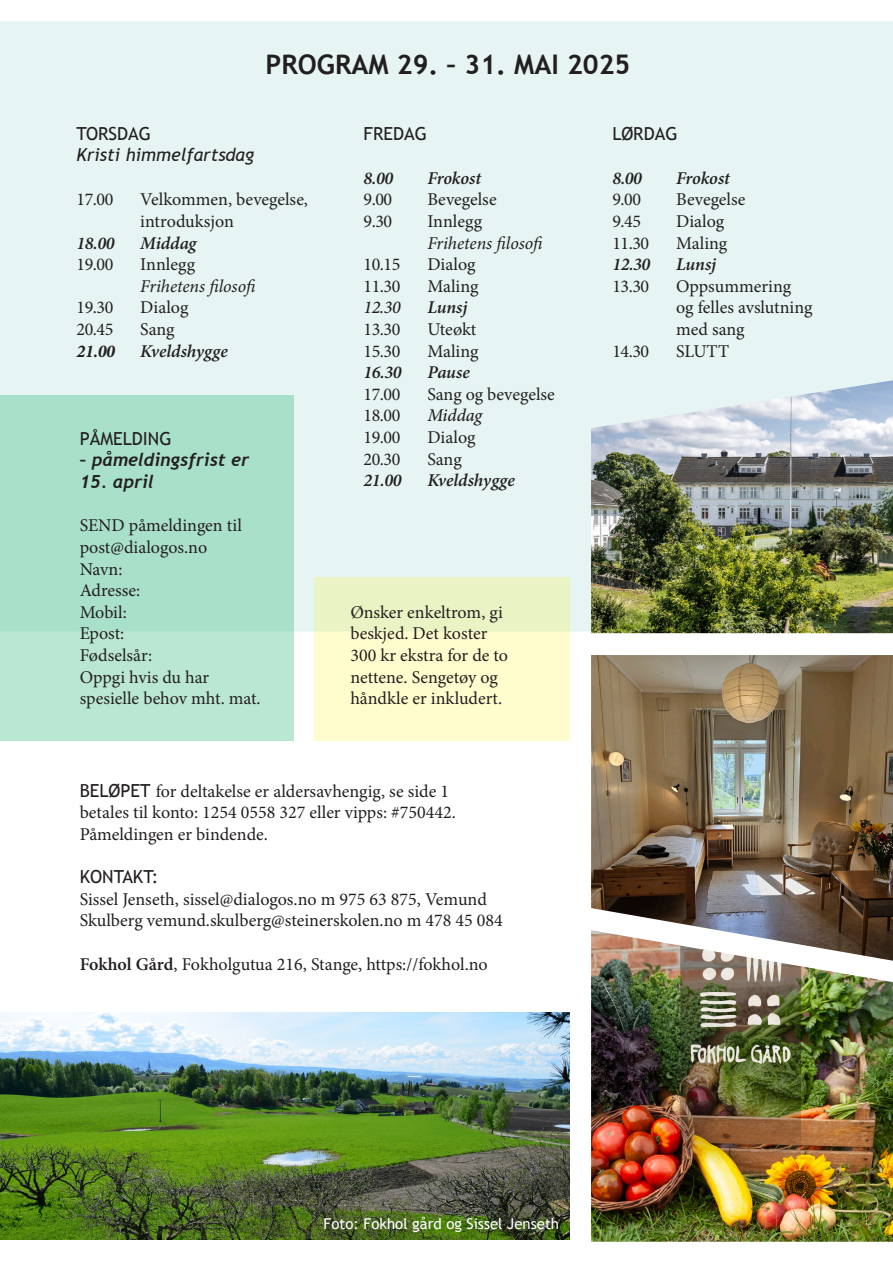
<style>
.page{position:relative;width:893px;height:1263px;background:#fff}
.page>*{position:absolute;margin:0;border:0;box-sizing:border-box;transform-origin:0 0}
.t1{font:700 27px "Trebuchet MS";color:#231f20}
.t2{font:18px/21.6px "Minion Pro";color:#231f20}
.t3{font:italic 600 18px "Minion Pro";letter-spacing:-.01em;color:#231f20}
.t4{font:18px "Trebuchet MS";color:#231f20}
.t5{font:italic 18px "Minion Pro";letter-spacing:-.005em;color:#231f20}
.t6{font:italic 700 18px "Trebuchet";color:#231f20}
.t7{font:italic 18px "Trebuchet MS";color:#231f20}
.t8{font:italic 500 18px "Minion Pro";letter-spacing:-.015em;color:#231f20}
.t9{font:italic 700 18px "Minion Pro";color:#231f20}
.t10{font:15px "Trebuchet MS";color:#fff}
.s1{font-family:"Trebuchet MS"}
.s2{font-weight:600}
</style>
<div class="page">
<div style="left:0;top:21px;width:893px;height:610px;background:#e6f4f3"></div>
<div style="left:314px;top:577px;width:256px;height:164px;background:linear-gradient(to bottom,#eaf3c3,#ffffd0)"></div>
<div style="left:0;top:395px;width:293px;height:346px;background:linear-gradient(to right,#aee2cd,#aee2cd)"></div>
<img style="left:591px;top:655px;width:302px;height:275px">
<img style="left:591px;top:380px;width:302px;height:254px">
<img style="left:0;top:1012px;width:570px;height:228px">
<img style="left:591px;top:930px;width:302px;height:312px">
<p class="t1" style="left:266px;top:47px;width:366px">PROGRAM 29. – 31. MAI 2025</p>
<p class="t4" style="left:77px;top:123px;width:76px">TORSDAG</p>
<p class="t7" style="left:77px;top:144px;width:179px">Kristi himmelfartsdag</p>
<p class="t2" style="left:77px;top:189px;width:38px">17.00</p>
<p class="t3" style="left:77px;top:230px;width:39px">18.00</p>
<p class="t2" style="left:77px;top:254px;width:38px">19.00</p>
<p class="t2" style="left:77px;top:297px;width:38px">19.30</p>
<p class="t2" style="left:77px;top:318px;width:38px">20.45</p>
<p class="t9" style="left:77px;top:338px;width:40px">21.00</p>
<p class="t2" style="left:140px;top:189px;width:169px">Velkommen, bevegelse, introduksjon</p>
<p class="t3" style="left:140px;top:230px;width:58px">Middag</p>
<p class="t2" style="left:140px;top:254px;width:56px">Innlegg</p>
<p class="t5" style="left:140px;top:274px;width:119px">Frihetens filosofi</p>
<p class="t2" style="left:140px;top:297px;width:50px">Dialog</p>
<p class="t2" style="left:140px;top:318px;width:36px">Sang</p>
<p class="t3" style="left:140px;top:338px;width:89px">Kveldshygge</p>
<p class="t4" style="left:80px;top:428px;width:93px">PÅMELDING</p>
<p class="t6" style="left:80px;top:449px;width:171px">– påmeldingsfrist er</p>
<p class="t6" style="left:80px;top:471px;width:76px">15. april</p>
<p class="t2" style="left:80px;top:515px;width:164px">SEND påmeldingen til</p>
<p class="t2" style="left:80px;top:536px;width:129px">post@dialogos.no</p>
<p class="t2" style="left:80px;top:558px;width:44px">Navn:</p>
<p class="t2" style="left:80px;top:580px;width:62px">Adresse:</p>
<p class="t2" style="left:80px;top:601px;width:49px">Mobil:</p>
<p class="t2" style="left:80px;top:623px;width:46px">Epost:</p>
<p class="t2" style="left:80px;top:644px;width:74px">Fødselsår:</p>
<p class="t2" style="left:80px;top:666px;width:131px">Oppgi hvis du har</p>
<p class="t2" style="left:80px;top:688px;width:183px">spesielle behov mht. mat.</p>
<p class="t4" style="left:364px;top:123px;width:65px">FREDAG</p>
<p class="t4" style="left:612px;top:123px;width:67px">LØRDAG</p>
<p class="t3" style="left:364px;top:165px;width:31px">8.00</p>
<p class="t2" style="left:364px;top:189px;width:30px">9.00</p>
<p class="t2" style="left:364px;top:210px;width:30px">9.30</p>
<p class="t2" style="left:364px;top:254px;width:38px">10.15</p>
<p class="t2" style="left:364px;top:275px;width:38px">11.30</p>
<p class="t8" style="left:364px;top:295px;width:39px">12.30</p>
<p class="t2" style="left:364px;top:318px;width:38px">13.30</p>
<p class="t2" style="left:364px;top:340px;width:38px">15.30</p>
<p class="t3" style="left:364px;top:360px;width:39px">16.30</p>
<p class="t2" style="left:364px;top:383px;width:38px">17.00</p>
<p class="t2" style="left:364px;top:405px;width:38px">18.00</p>
<p class="t2" style="left:364px;top:426px;width:38px">19.00</p>
<p class="t2" style="left:364px;top:448px;width:38px">20.30</p>
<p class="t3" style="left:364px;top:468px;width:39px">21.00</p>
<p class="t3" style="left:427px;top:165px;width:55px">Frokost</p>
<p class="t2" style="left:427px;top:189px;width:71px">Bevegelse</p>
<p class="t2" style="left:427px;top:210px;width:56px">Innlegg</p>
<p class="t5" style="left:427px;top:230px;width:119px">Frihetens filosofi</p>
<p class="t2" style="left:427px;top:254px;width:50px">Dialog</p>
<p class="t2" style="left:427px;top:275px;width:53px">Maling</p>
<p class="t3" style="left:427px;top:295px;width:42px">Lunsj</p>
<p class="t2" style="left:427px;top:318px;width:50px">Uteøkt</p>
<p class="t2" style="left:427px;top:340px;width:53px">Maling</p>
<p class="t3" style="left:427px;top:360px;width:44px">Pause</p>
<p class="t2" style="left:427px;top:383px;width:129px">Sang og bevegelse</p>
<p class="t8" style="left:427px;top:403px;width:56px">Middag</p>
<p class="t2" style="left:427px;top:426px;width:50px">Dialog</p>
<p class="t2" style="left:427px;top:448px;width:36px">Sang</p>
<p class="t3" style="left:427px;top:468px;width:89px">Kveldshygge</p>
<p class="t3" style="left:676px;top:165px;width:55px">Frokost</p>
<p class="t2" style="left:676px;top:189px;width:71px">Bevegelse</p>
<p class="t2" style="left:676px;top:210px;width:50px">Dialog</p>
<p class="t2" style="left:676px;top:232px;width:53px">Maling</p>
<p class="t3" style="left:676px;top:252px;width:42px">Lunsj</p>
<p class="t2" style="left:676px;top:275px;width:138px">Oppsummering og felles avslutning med sang</p>
<p class="t2" style="left:676px;top:340px;width:55px">SLUTT</p>
<p class="t3" style="left:612px;top:165px;width:31px">8.00</p>
<p class="t2" style="left:612px;top:189px;width:30px">9.00</p>
<p class="t2" style="left:612px;top:210px;width:30px">9.45</p>
<p class="t2" style="left:612px;top:232px;width:38px">11.30</p>
<p class="t3" style="left:612px;top:252px;width:39px">12.30</p>
<p class="t2" style="left:612px;top:275px;width:38px">13.30</p>
<p class="t2" style="left:612px;top:340px;width:38px">14.30</p>
<p class="t2" style="left:350px;top:601px;width:154px">Ønsker enkeltrom, gi</p>
<p class="t2" style="left:350px;top:623px;width:138px">beskjed. Det koster</p>
<p class="t2" style="left:350px;top:644px;width:159px">300 kr ekstra for de to</p>
<p class="t2" style="left:350px;top:666px;width:149px">nettene. Sengetøy og</p>
<p class="t2" style="left:350px;top:688px;width:153px">håndkle er inkludert.</p>
<p class="t2" style="left:80px;top:780px;width:371px"><span class="s1">BELØPET</span> for deltakelse er aldersavhengig, se side 1</p>
<p class="t2" style="left:80px;top:802px;width:378px">betales til konto: 1254 0558 327 eller vipps: #750442.</p>
<p class="t2" style="left:80px;top:823px;width:190px">Påmeldingen er bindende.</p>
<p class="t4" style="left:80px;top:866px;width:80px">KONTAKT:</p>
<p class="t2" style="left:80px;top:888px;width:409px">Sissel Jenseth, sissel@dialogos.no m 975 63 875, Vemund</p>
<p class="t2" style="left:80px;top:910px;width:425px">Skulberg vemund.skulberg@steinerskolen.no m 478 45 084</p>
<p class="t2" style="left:80px;top:953px;width:410px"><span class="s2">Fokhol Gård</span>, Fokholgutua 216, Stange, https://fokhol.no</p>
<p class="t10" style="left:324px;top:1215px;width:237px">Foto: Fokhol gård og Sissel Jenseth</p>
</div>
